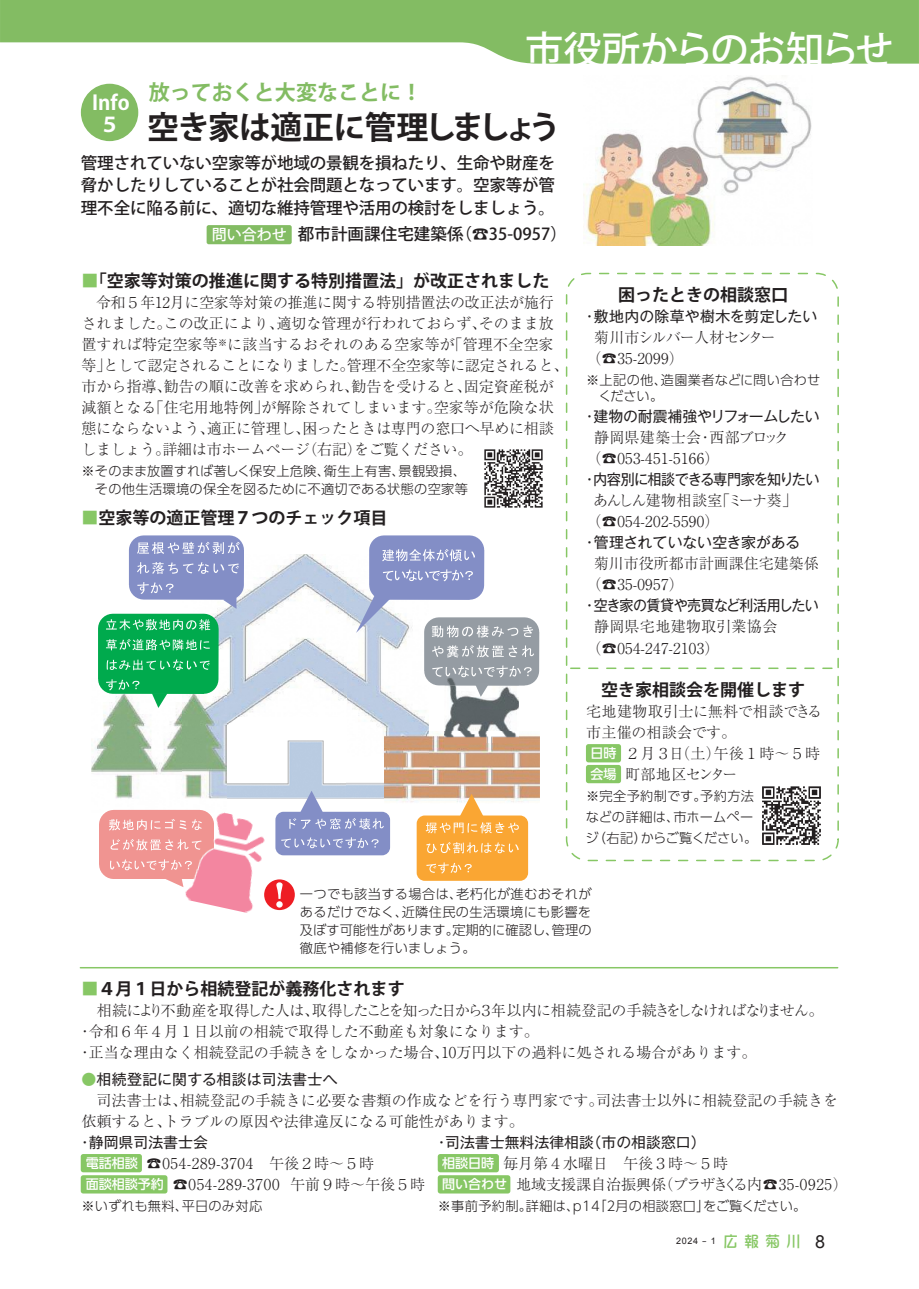
<style>
.page{position:relative;width:919px;height:1289px;background:#fff}
.page>*{position:absolute;margin:0;border:0;box-sizing:border-box;transform-origin:0 0}
.t1{font:500 38.25px "Koz Go Pr 6 N";letter-spacing:-.025em;color:#fff}
.t2{font:700 31.95px "Koz Go Pr 6 N";letter-spacing:-.04em;color:#231f20}
.t3{font:700 21px "Koz Go Pr 6 N";color:#83bc63}
.t4{font:700 20.25px/22px "Koz Go Pr 6 N";color:#fff;text-align:center}
.t5{font:700 16.95px "Koz Go Pr 6 N";color:#231f20}
.t6{font:500 16.5px/22.5px "Koz Go Pr 6 N";letter-spacing:-.01em;color:#231f20;text-align:justify}
.t7{font:300 15px/21px "Ryumin Pr 6 N";color:#231f20}
.t8{font:300 15px/21px "Ryumin Pr 6 N";letter-spacing:.025em;color:#231f20}
.t9{font:300 15px/21px "Ryumin Pr 6 N";letter-spacing:.05em;color:#231f20}
.t10{font:300 15px/21px "Ryumin Pr 6 N";letter-spacing:.02em;color:#231f20}
.t11{font:300 15px/21px "Ryumin Pr 6 N";letter-spacing:-.035em;color:#231f20}
.t12{font:14.85px "Gothic MB101 Pr 6 N";letter-spacing:-.01em;color:#231f20}
.t13{font:14.85px "Gothic MB101 Pr 6 N";letter-spacing:-.055em;color:#231f20}
.t14{font:14.85px "Gothic MB101 Pr 6 N";letter-spacing:-.04em;color:#231f20}
.t15{font:14.85px "Gothic MB101 Pr 6 N";letter-spacing:.025em;color:#231f20}
.t16{font:14.85px "Gothic MB101 Pr 6 N";letter-spacing:.015em;color:#231f20}
.t17{font:300 13.2px/18px "UD Shin Go Pr 6 N";letter-spacing:.025em;color:#231f20}
.t18{font:9px "Arial";color:#231f20}
.s1{font-size:15px;color:#fff}
.s2{color:#87c765}
.s3{font-family:"UD Shin Go Pr 6 N";font-weight:500;font-size:13.05px;color:#fff}
.s4{font-family:"DFPPOP Mix CID W5";font-size:15.75px;color:#fff}
.s5{font-size:18px}
</style>
<div class="page">
<div style="left:81px;top:1153px;width:61px;height:19px;background:#87c765;border-radius:3px"></div>
<div style="left:81px;top:1175px;width:86px;height:18px;background:#87c765;border-radius:3px"></div>
<div style="left:437px;top:1153px;width:62px;height:19px;background:#87c765;border-radius:3px"></div>
<div style="left:437px;top:1175px;width:73px;height:18px;background:#87c765;border-radius:3px"></div>
<div style="left:586px;top:744px;width:35px;height:18px;background:#87c765;border-radius:3px"></div>
<div style="left:586px;top:765px;width:35px;height:18px;background:#87c765;border-radius:3px"></div>
<div style="left:416px;top:815px;width:112px;height:65px;background:#faa633;border-radius:8px"></div>
<div style="left:81px;top:84px;width:57px;height:57px;background:#83bc63;border-radius:50%"></div>
<div style="left:206px;top:225px;width:86px;height:19px;background:#83bc63;border-radius:2px"></div>
<svg style="left:0;top:0;width:918px;height:64px;fill:#83bc63"></svg>
<img style="left:762px;top:786px;width:59px;height:59px">
<img style="left:484px;top:449px;width:59px;height:59px">
<div style="left:566px;top:273px;width:272px;height:588px;border:2px dashed #87c765;border-radius:21px"></div>
<svg style="left:570px;top:667px;width:263px;height:2px"></svg>
<img style="left:226px;top:554px;width:120px;height:163px">
<img style="left:346px;top:579px;width:83px;height:152px">
<img style="left:226px;top:717px;width:121px;height:81px">
<img style="left:346px;top:758px;width:38px;height:32px">
<img style="left:444px;top:697px;width:75px;height:34px">
<img style="left:91px;top:708px;width:135px;height:91px">
<img style="left:182px;top:708px;width:44px;height:90px">
<img style="left:384px;top:731px;width:156px;height:71px">
<img style="left:384px;top:731px;width:45px;height:67px">
<svg style="left:426px;top:842px;width:92px;height:11px"></svg>
<svg style="left:426px;top:862px;width:45px;height:11px"></svg>
<svg style="left:98px;top:535px;width:146px;height:173px"></svg>
<svg style="left:356px;top:535px;width:183px;height:162px"></svg>
<svg style="left:99px;top:809px;width:73px;height:73px;background:#f2a5a3"></svg>
<img style="left:173px;top:809px;width:110px;height:104px">
<svg style="left:425px;top:793px;width:93px;height:40px"></svg>
<div style="left:275px;top:811px;width:115px;height:44px;background:#838ec6;border-radius:8px"></div>
<hr style="left:80px;top:966px;width:757px;height:2px;background:#87c765">
<div style="left:264px;top:879px;width:31px;height:31px;background:#ee1d23;border-radius:50%"></div>
<div style="left:276px;top:901px;width:7px;height:6px;background:#fff;border-radius:50%"></div>
<svg style="left:276px;top:882px;width:6px;height:16px"></svg>
<img style="left:583px;top:76px;width:229px;height:169px">
<svg style="left:281px;top:837px;width:97px;height:11px"></svg>
<svg style="left:289px;top:790px;width:95px;height:39px"></svg>
<h3 class="t4" style="left:92px;top:92px;width:39px">Info<br>５</h3>
<h1 class="t1" style="left:525px;top:29px;width:370px">市役所からのお知らせ</h1>
<h3 class="t3" style="left:149px;top:81px;width:275px">放っておくと大変なことに！</h3>
<h2 class="t2" style="left:147px;top:110px;width:414px">空き家は適正に管理しましょう</h2>
<p class="t6" style="left:81px;top:152px;width:475px">管理されていない空家等が地域の景観を損ねたり、生命や財産を脅かしたりしていることが社会問題となっています。空家等が管理不全に陥る前に、適切な維持管理や活用の検討をしましょう。</p>
<p class="t6" style="left:212px;top:223px;width:357px"><span class="s1">問い合わせ</span> 都市計画課住宅建築係（☎35-0957）</p>
<p class="t5" style="left:81px;top:271px;width:469px"><span class="s2">■</span>「空家等対策の推進に関する特別措置法」が改正されました</p>
<p class="t7" style="left:81px;top:291px;width:488px">　令和５年12月に空家等対策の推進に関する特別措置法の改正法が施行されました。この改正により、適切な管理が行われておらず、そのまま放置すれば特定空家等<sup>※</sup>に該当するおそれのある空家等が「管理不全空家等」として認定されることになりました。管理不全空家等に認定されると、市から指導、勧告の順に改善を求められ、勧告を受けると、固定資産税が減額となる「住宅用地特例」が解除されてしまいます。空家等が危険な状態にならないよう、適正に管理し、困ったときは専門の窓口へ早めに相談しましょう。詳細は市ホームページ（右記）をご覧ください。</p>
<p class="t17" style="left:81px;top:461px;width:388px">※そのまま放置すれば著しく保安上危険、衛生上有害、景観毀損、　その他生活環境の保全を図るために不適切である状態の空家等</p>
<p class="t5" style="left:81px;top:508px;width:308px"><span class="s2">■</span>空家等の適正管理７つのチェック項目</p>
<p class="t5" style="left:618px;top:285px;width:172px">困ったときの相談窓口</p>
<p class="t16" style="left:582px;top:304px;width:236px">・敷地内の除草や樹木を剪定したい</p>
<p class="t11" style="left:586px;top:326px;width:191px;text-indent:7px">菊川市シルバー人材センター（☎35-2099）</p>
<p class="t17" style="left:586px;top:371px;width:236px;line-height:16.5px">※上記の他、造園業者などに問い合わせ　ください。</p>
<p class="t12" style="left:582px;top:404px;width:239px">・建物の耐震補強やリフォームしたい</p>
<p class="t8" style="left:586px;top:426px;width:204px;text-indent:7px">静岡県建築士会・西部ブロック（☎053-451-5166）</p>
<p class="t13" style="left:582px;top:467px;width:239px">・内容別に相談できる専門家を知りたい</p>
<p class="t8" style="left:586px;top:489px;width:212px;text-indent:7px">あんしん建物相談室「ミーナ葵」（☎054-202-5590）</p>
<p class="t12" style="left:582px;top:530px;width:219px">・管理されていない空き家がある</p>
<p class="t7" style="left:586px;top:552px;width:234px;text-indent:7px">菊川市役所都市計画課住宅建築係（☎35-0957）</p>
<p class="t14" style="left:582px;top:593px;width:238px">・空き家の賃貸や売買など利活用したい</p>
<p class="t8" style="left:586px;top:615px;width:192px;text-indent:7px">静岡県宅地建物取引業協会（☎054-247-2103）</p>
<p class="t5" style="left:601px;top:679px;width:206px">空き家相談会を開催します</p>
<p class="t10" style="left:586px;top:699px;width:237px">宅地建物取引士に無料で相談できる市主催の相談会です。<br><span class="s3">日時</span> ２月３日（土）午後１時～５時<span class="s3">会場</span> 町部地区センター</p>
<p class="t17" style="left:585px;top:784px;width:173px;line-height:21px">※完全予約制です。予約方法などの詳細は、市ホームページ（右記）からご覧ください。</p>
<p class="t17" style="left:300px;top:884px;width:293px;text-align:justify">一つでも該当する場合は、老朽化が進むおそれがあるだけでなく、近隣住民の生活環境にも影響を及ぼす可能性があります。定期的に確認し、管理の徹底や補修を行いましょう。</p>
<p class="t5" style="left:81px;top:979px;width:325px"><span class="s2">■</span>４月１日から相続登記が義務化されます</p>
<p class="t7" style="left:78px;top:998px;width:747px">　相続により不動産を取得した人は、取得したことを知った日から３年以内に相続登記の手続きをしなければなりません。・令和６年４月１日以前の相続で取得した不動産も対象になります。<br>・正当な理由なく相続登記の手続きをしなかった場合、10万円以下の過料に処される場合があります。</p>
<p class="t15" style="left:81px;top:1066px;width:258px"><span class="s2">●</span>相続登記に関する相談は司法書士へ</p>
<p class="t7" style="left:81px;top:1088px;width:758px">　司法書士は、相続登記の手続きに必要な書類の作成などを行う専門家です。司法書士以外に相続登記の手続きを依頼すると、トラブルの原因や法律違反になる可能性があります。</p>
<p class="t12" style="left:78px;top:1129px;width:132px">・静岡県司法書士会</p>
<p class="t9" style="left:86px;top:1151px;width:341px"><span class="s3">電話相談</span> ☎054-289-3704　午後２時～５時<br><span class="s3">面談相談予約</span> ☎054-289-3700 午前９時～午後５時</p>
<p class="t17" style="left:81px;top:1196px;width:182px">※いずれも無料、平日のみ対応</p>
<p class="t12" style="left:434px;top:1129px;width:273px">・司法書士無料法律相談（市の相談窓口）</p>
<p class="t7" style="left:442px;top:1151px;width:407px"><span class="s3">相談日時</span> 毎月第４水曜日　午後３時～５時<br><span class="s3">問い合わせ</span> 地域支援課自治振興係（プラザきくる内☎35-0925）</p>
<p class="t17" style="left:437px;top:1196px;width:370px">※事前予約制。詳細は、p14「２月の相談窓口」をご覧ください。</p>
<p class="t18" style="left:676px;top:1235px;width:150px">2024 - 1 <span class="s4">広 報 菊 川</span> <span class="s5">8</span></p>
</div>
